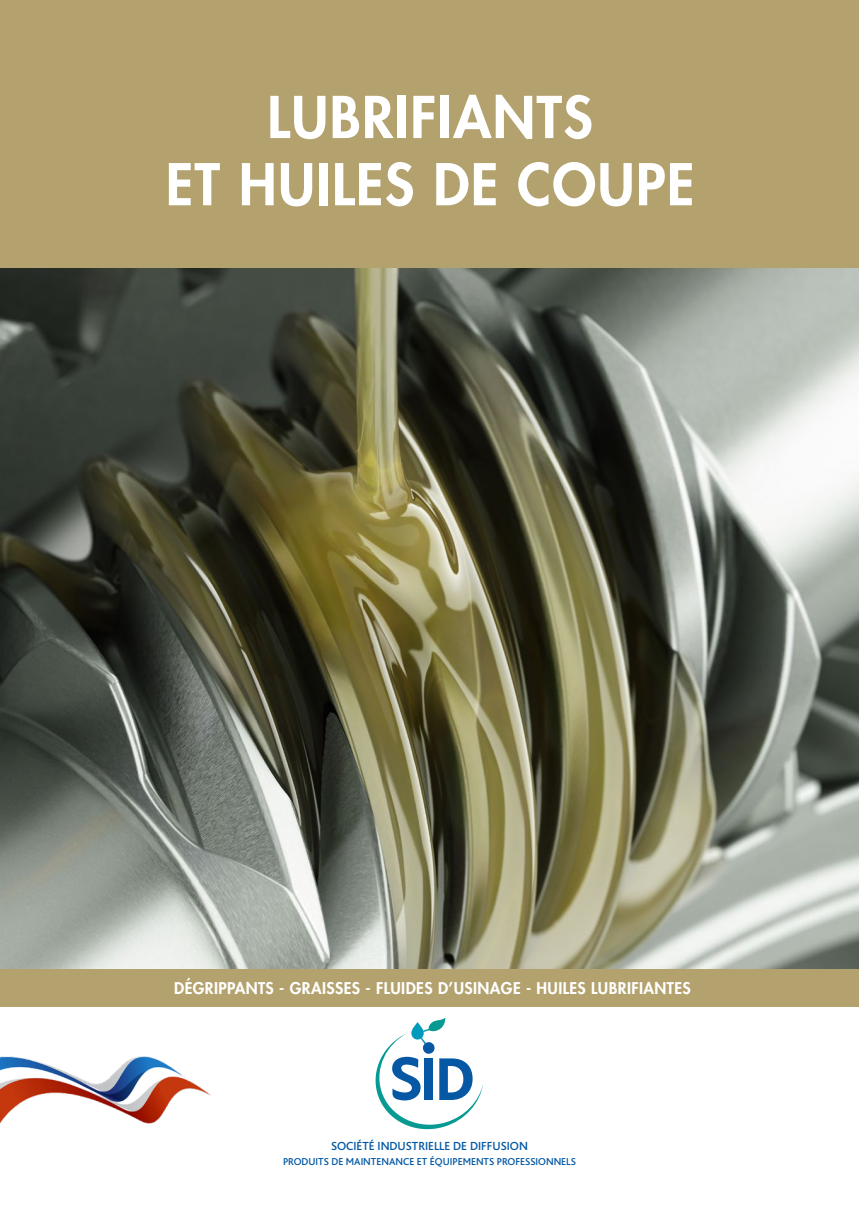
<style>
.page{position:relative;width:859px;height:1211px;background:#fff}
.page>*{position:absolute;margin:0;border:0;box-sizing:border-box;transform-origin:0 0}
.t1{font:800 56px/67.2px "Futura";letter-spacing:.025em;color:#fff;text-align:center}
.t2{font:800 15.75px "Futura";letter-spacing:.025em;color:#fff}
.t3{font:500 12.25px "Bliss";color:#0057a4}
.t4{font:500 10.5px "Bliss";color:#0057a4}
</style>
<div class="page">
<img style="left:0;top:267px;width:858px;height:701px">
<div style="left:0;top:968px;width:858px;height:38px;background:#b3a16e"></div>
<div style="left:0;top:0;width:858px;height:267px;background:#b3a16e"></div>
<svg style="left:375px;top:1017px;width:108px;height:113px"></svg>
<img style="left:0;top:1056px;width:210px;height:68px">
<h1 class="t1" style="left:166px;top:83px;width:529px">LUBRIFIANTS<br>ET HUILES DE COUPE</h1>
<p class="t2" style="left:174px;top:977px;width:518px">DÉGRIPPANTS - GRAISSES - FLUIDES D’USINAGE - HUILES LUBRIFIANTES</p>
<p class="t3" style="left:331px;top:1139px;width:198px">SOCIÉTÉ INDUSTRIELLE DE DIFFUSION</p>
<p class="t4" style="left:283px;top:1156px;width:294px">PRODUITS DE MAINTENANCE ET ÉQUIPEMENTS PROFESSIONNELS</p>
</div>
